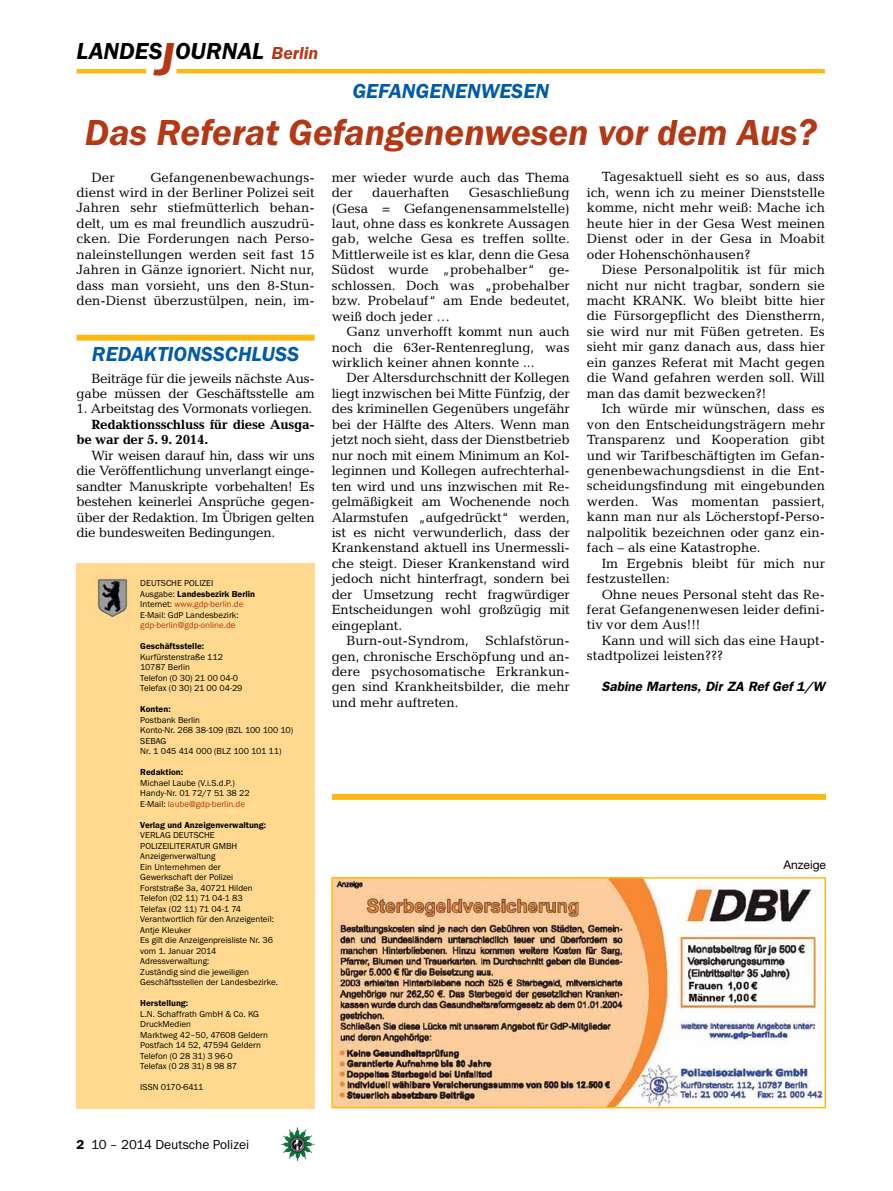
<style>
.page{position:relative;width:893px;height:1191px;background:#fff}
.page>*{position:absolute;margin:0;border:0;box-sizing:border-box;transform-origin:0 0}
.t1{font:italic 600 37.5px "Franklin Gothic Itc T";color:#b33916}
.t2{font:italic 600 24px "Franklin Gothic Itc T";color:#000}
.t3{font:italic 600 21px "Franklin Gothic Itc T";color:#005baa}
.t4{font:13.5px/15.5px "Candida";color:#000;text-align:justify}
.t5{font:13.5px/15.5px "Candida";letter-spacing:-.02em;color:#000;text-align:right}
.t6{font:700 13.5px/15.5px "Candida";letter-spacing:-.02em;color:#000}
.t7{font:italic 600 13.5px "Franklin Gothic";color:#000}
.t8{font:13.5px "Franklin Gothic Itc T";color:#000}
.t9{font:12px "Helvetica Neue";color:#000}
.t10{font:9px/10.5px "Franklin Gothic Itc T";color:#000}
.t11{font:600 9px "Franklin Gothic Itc T";color:#000}
.t12{font:9px "Franklin Gothic Itc T";color:#b33916}
.s1{font-size:48px;color:#b33916}
.s2{font-size:18px;color:#b33916}
.s3{font-weight:600}
.s4{color:#b33916}
</style>
<div class="page">
<hr style="left:77px;top:69px;width:69px;height:4px;background:#fdb913">
<hr style="left:176px;top:69px;width:649px;height:4px;background:#fdb913">
<img style="left:281px;top:1128px;width:16px;height:24px">
<div style="left:77px;top:563px;width:238px;height:546px;background:#ffd990"></div>
<img style="left:96px;top:576px;width:34px;height:42px">
<div style="left:77px;top:335px;width:238px;height:6px;background:#fdb913"></div>
<div style="left:332px;top:794px;width:494px;height:6px;background:#fdb913"></div>
<img style="left:334px;top:880px;width:489px;height:225px">
<div style="left:331px;top:877px;width:495px;height:231px;border:2px solid #fdb913"></div>
<h2 class="t2" style="left:77px;top:37px;width:243px">LANDES<span class="s1">J</span>OURNAL <span class="s2">Berlin</span></h2>
<h3 class="t3" style="left:352px;top:79px;width:28px">Gefangenen</h3>
<h3 class="t3" style="left:481px;top:79px;width:32px">wesen</h3>
<h1 class="t1" style="left:85px;top:110px;width:733px">Das Referat Gefangenenwesen vor dem Aus?</h1>
<p class="t4" style="left:332px;top:169px;width:240px">mer wieder wurde auch das Thema der</p>
<p class="t4" style="left:587px;top:169px;width:240px;text-indent:15px">Tagesaktuell sieht es so aus, dass ich, wenn ich zu meiner Dienststelle komme, nicht mehr weiß: Mache ich heute hier in der Gesa West meinen Dienst oder in der Gesa in Moabit oder Hohenschönhausen?</p>
<p class="t4" style="left:587px;top:262px;width:240px;text-indent:15px">Diese Personalpolitik ist für mich nicht nur nicht tragbar, sondern sie macht KRANK. Wo bleibt bitte hier die Fürsorgepflicht des Dienstherrn, sie wird nur mit Füßen getreten. Es sieht mir ganz danach aus, dass hier ein ganzes Referat mit Macht gegen die Wand gefahren werden soll. Will man das damit bezwecken?!</p>
<p class="t4" style="left:587px;top:401px;width:240px;text-indent:15px">Ich würde mir wünschen, dass es von den Entscheidungsträgern mehr Transparenz und Kooperation gibt und wir Tarifbeschäftigten im Gefan&shy;genenbewachungsdienst in die Ent&shy;scheidungsfindung mit eingebunden werden. Was momentan passiert, kann man nur als Löcherstopf-Perso&shy;nalpolitik bezeichnen oder ganz ein&shy;fach – als eine Katastrophe.</p>
<p class="t4" style="left:587px;top:555px;width:240px;text-indent:15px">Im Ergebnis bleibt für mich nur festzustellen:</p>
<p class="t4" style="left:587px;top:586px;width:240px;text-indent:15px">Ohne neues Personal steht das Re&shy;ferat Gefangenenwesen leider defini&shy;tiv vor dem Aus!!!</p>
<p class="t4" style="left:587px;top:632px;width:240px;text-indent:15px">Kann und will sich das eine Haupt&shy;stadtpolizei leisten???</p>
<p class="t7" style="left:601px;top:678px;width:225px">Sabine Martens, Dir ZA Ref Gef 1/W</p>
<p class="t4" style="left:77px;top:169px;width:240px;text-indent:74px">Gefangenenbewachungs&shy;dienst wird in der Berliner Polizei seit Jahren sehr stiefmütterlich behan&shy;delt, um es mal freundlich auszudrü&shy;cken. Die Forderungen nach Perso&shy;naleinstellungen werden seit fast 15<br>Jahren in Gänze ignoriert. Nicht nur, dass man vorsieht, uns den 8-Stun&shy;den-Dienst überzustülpen, nein, im-</p>
<p class="t4" style="left:91px;top:169px;width:25px">Der</p>
<p class="t4" style="left:332px;top:185px;width:240px;text-indent:137px">Gesaschließung (Gesa = Gefangenensammelstelle) laut, ohne dass es konkrete Aussagen gab, welche Gesa es treffen sollte.<br>Mittlerweile ist es klar, denn die Gesa Südost wurde „probehalber“ ge&shy;schlossen. Doch was „probehalber bzw. Probelauf“ am Ende bedeutet, weiß doch jeder …</p>
<p class="t4" style="left:332px;top:324px;width:240px;text-indent:15px">Ganz unverhofft kommt nun auch noch die 63er-Rentenreglung, was wirklich keiner ahnen konnte ...</p>
<p class="t4" style="left:332px;top:370px;width:240px;text-indent:15px">Der Altersdurchschnitt der Kollegen liegt inzwischen bei Mitte Fünfzig, der des kriminellen Gegenübers ungefähr bei der Hälfte des Alters. Wenn man jetzt noch sieht, dass der Dienstbetrieb nur noch mit einem Minimum an Kol&shy;leginnen und Kollegen aufrechterhal&shy;ten wird und uns inzwischen mit Re&shy;gelmäßigkeit am Wochenende noch Alarmstufen „aufgedrückt“ werden, ist es nicht verwunderlich, dass der Krankenstand aktuell ins Unermessli&shy;che steigt. Dieser Krankenstand wird jedoch nicht hinterfragt, sondern bei der Umsetzung recht fragwürdiger Entscheidungen wohl großzügig mit eingeplant.</p>
<p class="t4" style="left:332px;top:633px;width:240px;text-indent:15px">Burn-out-Syndrom, Schlafstörun&shy;gen, chronische Erschöpfung und an&shy;dere psychosomatische Erkrankun&shy;gen sind Krankheitsbilder, die mehr und mehr auftreten.</p>
<p class="t4" style="left:372px;top:185px;width:79px">dauerhaften</p>
<h3 class="t3" style="left:92px;top:341px;width:14px">reda</h3>
<h3 class="t3" style="left:144px;top:341px;width:36px">ktionss</h3>
<h3 class="t3" style="left:225px;top:341px;width:27px">chluss</h3>
<p class="t5" style="left:77px;top:370px;width:240px">Beiträge für die jeweils nächste Aus&shy;gabe müssen der Geschäftsstelle am</p>
<p class="t5" style="left:77px;top:401px;width:237px">1. Arbeitstag des Vormonats vorliegen.</p>
<p class="t6" style="left:77px;top:416px;width:240px;text-indent:15px">Redaktionsschluss für diese Ausga&shy;be war der 5. 9. 2014.</p>
<p class="t4" style="left:77px;top:447px;width:240px;text-indent:15px">Wir weisen darauf hin, dass wir uns die Veröffentlichung unverlangt einge&shy;sandter Manuskripte vorbehalten! Es bestehen keinerlei Ansprüche gegen&shy;über der Redaktion. Im Übrigen gelten die bundesweiten Bedingungen.</p>
<p class="t10" style="left:140px;top:578px;width:116px">DEUTSCHE POLIZEI<br>Ausgabe: <span class="s3">Landesbezirk Berlin<br></span>Internet: <span class="s4">www.gdp-berlin.de<br></span>E-Mail: GdP Landesbezirk:</p>
<p class="t12" style="left:140px;top:620px;width:97px">gdp-berlin@gdp-online.de</p>
<p class="t11" style="left:140px;top:641px;width:65px">Geschäftsstelle:</p>
<p class="t10" style="left:140px;top:651px;width:104px">Kurfürstenstraße 112<br>10787 Berlin<br>Telefon (0 30) 21 00 04-0<br>Telefax (0 30) 21 00 04-29</p>
<p class="t11" style="left:140px;top:704px;width:32px">Konten:</p>
<p class="t10" style="left:140px;top:714px;width:154px">Postbank Berlin<br>Konto-Nr. 268 38-109 (BZL 100 100 10)<br>SEBAG<br>Nr. 1 045 414 000 (BLZ 100 101 11)</p>
<p class="t11" style="left:140px;top:767px;width:44px">Redaktion:</p>
<p class="t10" style="left:140px;top:777px;width:111px">Michael Laube (V.i.S.d.P.)<br>Handy-Nr. 01 72/7 51 38 22<br>E-Mail: <span class="s4">laube@gdp-berlin.de</span></p>
<p class="t11" style="left:140px;top:819px;width:127px">Verlag und Anzeigenverwaltung:</p>
<p class="t10" style="left:140px;top:830px;width:139px">VERLAG DEUTSCHE<br>POLIZEILITERATUR GMBH<br>Anzeigenverwaltung<br>Ein Unternehmen der<br>Gewerkschaft der Polizei<br>Forststraße 3a, 40721 Hilden<br>Telefon (02 11) 71 04-1 83<br>Telefax (02 11) 71 04-1 74<br>Verantwortlich für den Anzeigenteil:<br>Antje Kleuker<br>Es gilt die Anzeigenpreisliste Nr. 36 vom 1. Januar 2014<br>Adressverwaltung:<br>Zuständig sind die jeweiligen<br>Geschäftsstellen der Landesbezirke.</p>
<p class="t11" style="left:140px;top:998px;width:50px">Herstellung:</p>
<p class="t10" style="left:140px;top:1008px;width:129px">L.N. Schaffrath GmbH &amp; Co. KG<br>DruckMedien<br>Marktweg 42–50, 47608 Geldern<br>Postfach 14 52, 47594 Geldern<br>Telefon (0 28 31) 3 96-0<br>Telefax (0 28 31) 8 98 87</p>
<p class="t10" style="left:140px;top:1082px;width:65px">ISSN 0170-6411</p>
<p class="t9" style="left:783px;top:857px;width:44px">Anzeige</p>
<p class="t8" style="left:77px;top:1136px;width:174px"><span class="s3">2</span> 10 – 2014 Deutsche Polizei</p>
</div>
